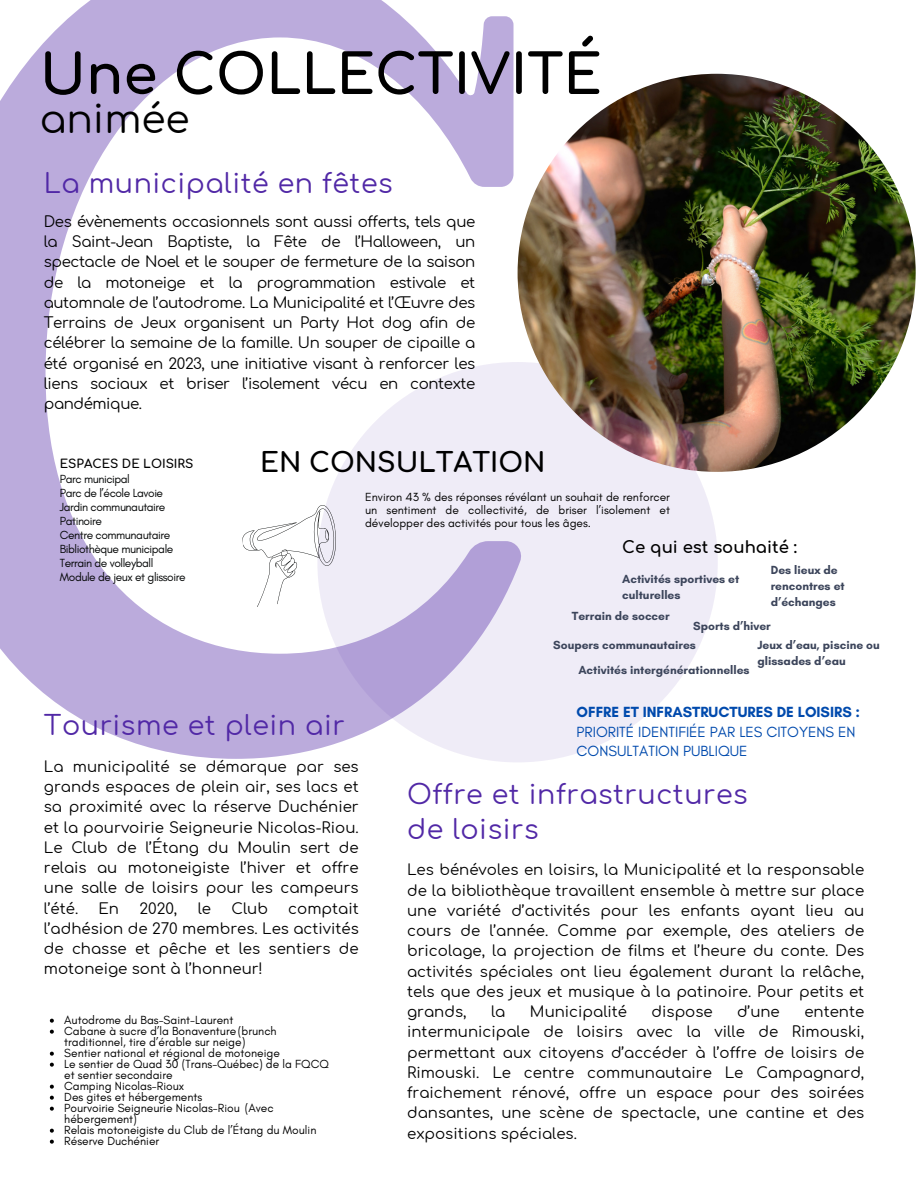
<style>
.page{position:relative;width:918px;height:1188px;background:#fff}
.page>*{position:absolute;margin:0;border:0;box-sizing:border-box;transform-origin:0 0}
.t1{font:700 54.75px "Comfortaa";color:#000}
.t2{font:39.3px "Comfortaa";color:#000}
.t3{font:27px/34.8px "Comfortaa";letter-spacing:.02em;color:#5128a6}
.t4{font:700 26.85px "Comfortaa";color:#000}
.t5{font:700 16.5px "Comfortaa";color:#000}
.t6{font:15px/20.2px "Comfortaa";color:#000;text-align:justify}
.t7{font:15px/19.2px "Glacial Indifference";color:#004aad}
.t8{font:12px/10.9px "Glacial Indifference";color:#000}
.t9{font:700 12px/16px "Glacial Indifference";color:#3c455b}
.t10{font:12px "Glacial Indifference";letter-spacing:-.035em;color:#040606}
.t11{font:700 12px "Comfortaa";color:#000}
.s1{font-weight:700}
</style>
<div class="page">
<div style="left:317px;top:362px;width:401px;height:400px;background:#efecf7;border-radius:50%"></div>
<svg style="left:0;top:0;width:522px;height:758px"></svg>
<svg style="left:239px;top:503px;width:105px;height:105px"></svg>
<img style="left:518px;top:74px;width:398px;height:398px;border-radius:50%">
<svg style="left:50px;top:1019px;width:4px;height:4px"></svg>
<svg style="left:50px;top:1030px;width:4px;height:4px"></svg>
<svg style="left:50px;top:1052px;width:4px;height:4px"></svg>
<svg style="left:50px;top:1063px;width:4px;height:4px"></svg>
<svg style="left:50px;top:1085px;width:4px;height:4px"></svg>
<svg style="left:50px;top:1096px;width:4px;height:4px"></svg>
<svg style="left:50px;top:1107px;width:4px;height:4px"></svg>
<svg style="left:50px;top:1129px;width:4px;height:4px"></svg>
<svg style="left:50px;top:1140px;width:4px;height:4px"></svg>
<h4 class="t1" style="left:40px;top:46px;width:564px">Une COLLECTIVITÉ</h4>
<h4 class="t2" style="left:40px;top:99px;width:152px">animée</h4>
<p class="t3" style="left:44px;top:167px;width:350px">La municipalité en fêtes</p>
<h6 class="t6" style="left:44px;top:212px;width:433px">Des évènements occasionnels sont aussi offerts, tels que la Saint-Jean Baptiste, la Fête de l’Halloween, un spectacle de Noel et le souper de fermeture de la saison de la motoneige et la programmation estivale et automnale de l’autodrome. La Municipalité et l’Œuvre des Terrains de Jeux organisent un Party Hot dog afin de célébrer la semaine de la famille. Un souper de cipaille a été organisé en 2023, une initiative visant à renforcer les liens sociaux et briser l’isolement vécu en contexte pandémique.</h6>
<p class="t4" style="left:260px;top:449px;width:287px">EN CONSULTATION</p>
<p class="t8" style="left:365px;top:491px;width:306px;line-height:13px;text-align:justify">Environ 43 % des réponses révélant un souhait de renforcer un sentiment de collectivité, de briser l’isolement et développer des activités pour tous les âges.</p>
<p class="t11" style="left:60px;top:457px;width:135px">ESPACES DE LOISIRS</p>
<p class="t10" style="left:60px;top:471px;width:71px">Parc municipal</p>
<p class="t10" style="left:60px;top:485px;width:105px">Parc de l’école Lavoie</p>
<h3 class="t10" style="left:60px;top:499px;width:107px">Jardin communautaire</h3>
<h1 class="t10" style="left:60px;top:513px;width:44px">Patinoire</h1>
<p class="t10" style="left:60px;top:527px;width:112px">Centre communautaire</p>
<p class="t10" style="left:60px;top:541px;width:115px">Bibliothèque municipale</p>
<h2 class="t10" style="left:60px;top:555px;width:95px">Terrain de volleyball</h2>
<h5 class="t10" style="left:60px;top:569px;width:127px">Module de jeux et glissoire</h5>
<p class="t9" style="left:771px;top:562px;width:76px">Des lieux de rencontres et d’échanges</p>
<p class="t9" style="left:553px;top:637px;width:144px">Soupers communautaires</p>
<p class="t5" style="left:622px;top:538px;width:176px">Ce qui est souhaité :</p>
<p class="t9" style="left:622px;top:571px;width:119px">Activités sportives et culturelles</p>
<p class="t9" style="left:572px;top:607px;width:99px">Terrain de soccer</p>
<h6 class="t9" style="left:693px;top:618px;width:79px">Sports d’hiver</h6>
<p class="t9" style="left:758px;top:637px;width:124px">Jeux d’eau, piscine ou glissades d’eau</p>
<p class="t9" style="left:578px;top:662px;width:173px">Activités intergénérationnelles</p>
<h3 class="t3" style="left:44px;top:709px;width:302px">Tourisme et plein air</h3>
<p class="t6" style="left:44px;top:757px;width:316px">La municipalité se démarque par ses grands espaces de plein air, ses lacs et sa proximité avec la réserve Duchénier et la pourvoirie Seigneurie Nicolas-Riou.<br>Le Club de l’Étang du Moulin sert de relais au motoneigiste l’hiver et offre une salle de loisirs pour les campeurs l’été.</p>
<p class="t6" style="left:99px;top:899px;width:22px">En</p>
<p class="t6" style="left:139px;top:899px;width:39px">2020,</p>
<p class="t6" style="left:198px;top:899px;width:15px">le</p>
<p class="t6" style="left:231px;top:899px;width:38px">Club</p>
<p class="t6" style="left:44px;top:899px;width:316px;text-indent:244px">comptait l’adhésion de 270 membres. Les activités de chasse et pêche et les sentiers de motoneige sont à l’honneur!</p>
<h3 class="t8" style="left:64px;top:1014px;width:171px">Autodrome du Bas-Saint-Laurent</h3>
<h6 class="t8" style="left:64px;top:1025px;width:214px">Cabane à sucre d’la Bonaventure(brunch traditionnel, tire d’érable sur neige)</h6>
<p class="t8" style="left:64px;top:1047px;width:217px">Sentier national et régional de motoneige</p>
<p class="t8" style="left:64px;top:1058px;width:266px">Le sentier de Quad 30 (Trans-Québec) de la FQCQ et sentier secondaire</p>
<p class="t8" style="left:64px;top:1080px;width:122px">Camping Nicolas-Rioux</p>
<p class="t8" style="left:64px;top:1091px;width:140px">Des gites et hébergements</p>
<p class="t8" style="left:64px;top:1102px;width:211px">Pourvoirie Seigneurie Nicolas-Riou (Avec hébergement)</p>
<p class="t8" style="left:64px;top:1124px;width:254px">Relais motoneigiste du Club de l’Étang du Moulin</p>
<p class="t8" style="left:64px;top:1135px;width:97px">Réserve Duchénier</p>
<p class="t7" style="left:577px;top:703px;width:285px"><span class="s1">OFFRE ET INFRASTRUCTURES DE LOISIRS :<br></span>PRIORITÉ IDENTIFIÉE PAR LES CITOYENS EN<br>CONSULTATION PUBLIQUE</p>
<p class="t3" style="left:407px;top:778px;width:342px">Offre et infrastructures de loisirs</p>
<p class="t6" style="left:407px;top:860px;width:459px">Les bénévoles en loisirs, la Municipalité et la responsable de la bibliothèque travaillent ensemble à mettre sur place une variété d’activités pour les enfants ayant lieu au cours de l’année. Comme par exemple, des ateliers de bricolage, la projection de films et l’heure du conte. Des activités spéciales ont lieu également durant la relâche, tels que des jeux et musique à la patinoire. Pour petits et grands,</p>
<p class="t6" style="left:491px;top:1002px;width:16px">la</p>
<p class="t6" style="left:530px;top:1002px;width:99px">Municipalité</p>
<p class="t6" style="left:652px;top:1002px;width:63px">dispose</p>
<p class="t6" style="left:737px;top:1002px;width:44px">d’une</p>
<p class="t6" style="left:407px;top:1002px;width:459px;text-indent:397px">entente intermunicipale de loisirs avec la ville de Rimouski, permettant aux citoyens d’accéder à l’offre de loisirs de Rimouski. Le centre communautaire Le Campagnard, fraichement rénové, offre un espace pour des soirées dansantes, une scène de spectacle, une cantine et des expositions spéciales.</p>
</div>
